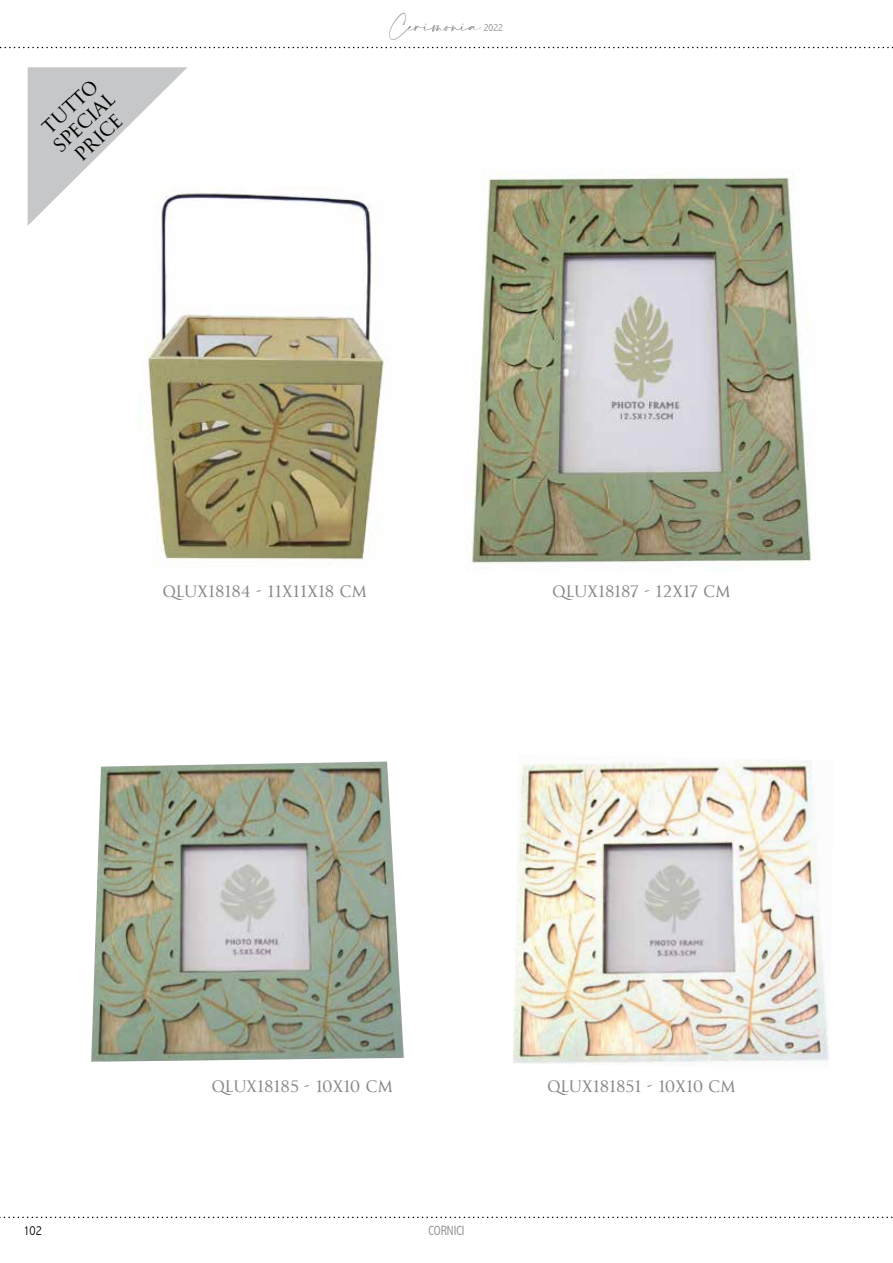
<style>
.page{position:relative;width:893px;height:1263px;background:#fff}
.page>*{position:absolute;margin:0;border:0;box-sizing:border-box;transform-origin:0 0}
.t1{font:500 19.5px/21px "Goudy Trajan";color:#000;text-align:center}
.t2{font:500 16.5px "Goudy Trajan";letter-spacing:-.01em;color:#87888a}
.t3{font:13.5px "Amalfi Coast";color:#87888a}
.t4{font:300 condensed 13.5px "Abadi";color:#87888a}
.t5{font:300 condensed 13.5px "Abadi";color:#000}
.s1{font-family:"Abadi";font-weight:300;font-stretch:condensed;font-size:10.5px}
</style>
<div class="page">
<svg style="left:0;top:1216px;width:893px;height:2px"></svg>
<svg style="left:0;top:47px;width:893px;height:1px"></svg>
<img style="left:138px;top:189px;width:246px;height:374px">
<img style="left:470px;top:171px;width:342px;height:393px">
<img style="left:91px;top:761px;width:313px;height:301px">
<img style="left:513px;top:759px;width:316px;height:305px">
<svg style="left:28px;top:67px;width:160px;height:159px"></svg>
<p class="t1" style="left:35px;top:125px;width:77px;rotate:-43deg">TUTTO<br>SPECIAL<br>PRICE</p>
<p class="t3" style="left:390px;top:18px;width:115px">Cerimonia <span class="s1">2022</span></p>
<p class="t2" style="left:163px;top:581px;width:206px">QLUX18184 - 11X11X18 CM</p>
<p class="t2" style="left:553px;top:581px;width:180px">QLUX18187 - 12X17 CM</p>
<p class="t2" style="left:212px;top:1076px;width:183px">QLUX18185 - 10X10 CM</p>
<p class="t2" style="left:547px;top:1076px;width:190px">QLUX181851 - 10X10 CM</p>
<p class="t5" style="left:23px;top:1222px;width:20px">102</p>
<p class="t4" style="left:428px;top:1222px;width:38px">CORNICI</p>
</div>
